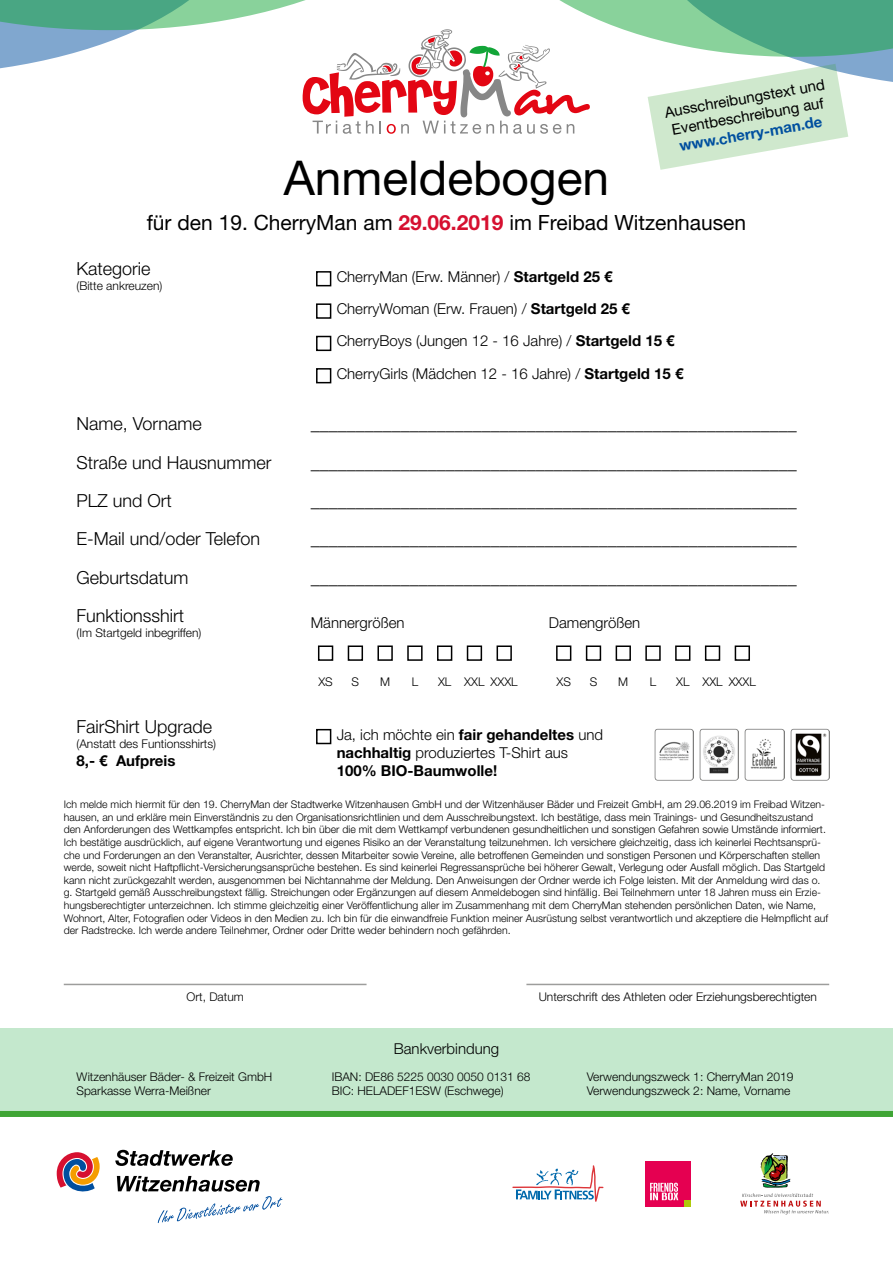
<style>
.page{position:relative;width:893px;height:1263px;background:#fff}
.page>*{position:absolute;margin:0;border:0;box-sizing:border-box;transform-origin:0 0}
.t1{font:48px "Helvetica Neue LT Std";color:#000}
.t2{font:21px "Helvetica Neue LT Std";color:#000}
.t3{font:300 18px "Helvetica Neue LT Std";color:#000}
.t4{font:300 15px/32.4px "Helvetica Neue LT Std";color:#000}
.t5{font:700 15px/18px "Helvetica Neue LT Std";color:#000}
.t6{font:15px/18px "Helvetica Neue LT Std";color:#000}
.t7{font:700 15px "Helvetica Neue LT Std";color:#004f9f}
.t8{font:300 12px/14.4px "Helvetica Neue LT Std";color:#000}
.t9{font:300 10.5px/12.6px "Helvetica Neue LT Std";color:#000}
.s1{font-weight:700;color:#d61030}
.s2{font-weight:700}
.s3{font-weight:300}
</style>
<div class="page">
<div style="left:0;top:1028px;width:893px;height:86px;background:#c4e8cd"></div>
<svg style="left:57px;top:1152px;width:43px;height:40px"></svg>
<svg style="left:115px;top:1150px;width:118px;height:16px"></svg>
<svg style="left:117px;top:1176px;width:165px;height:47px"></svg>
<div style="left:316px;top:271px;width:15px;height:15px;border:2px solid #000"></div>
<div style="left:316px;top:303px;width:15px;height:16px;border:2px solid #000"></div>
<div style="left:316px;top:336px;width:15px;height:15px;border:2px solid #000"></div>
<div style="left:316px;top:368px;width:15px;height:15px;border:2px solid #000"></div>
<div style="left:318px;top:645px;width:15px;height:16px;border:2px solid #000"></div>
<div style="left:348px;top:645px;width:15px;height:16px;border:2px solid #000"></div>
<div style="left:377px;top:645px;width:16px;height:16px;border:2px solid #000"></div>
<div style="left:407px;top:645px;width:16px;height:16px;border:2px solid #000"></div>
<div style="left:437px;top:645px;width:15px;height:16px;border:2px solid #000"></div>
<div style="left:467px;top:645px;width:15px;height:16px;border:2px solid #000"></div>
<div style="left:497px;top:645px;width:15px;height:16px;border:2px solid #000"></div>
<div style="left:556px;top:645px;width:15px;height:16px;border:2px solid #000"></div>
<div style="left:586px;top:645px;width:15px;height:16px;border:2px solid #000"></div>
<div style="left:616px;top:645px;width:15px;height:16px;border:2px solid #000"></div>
<div style="left:645px;top:645px;width:16px;height:16px;border:2px solid #000"></div>
<div style="left:675px;top:645px;width:15px;height:16px;border:2px solid #000"></div>
<div style="left:705px;top:645px;width:15px;height:16px;border:2px solid #000"></div>
<div style="left:735px;top:645px;width:15px;height:16px;border:2px solid #000"></div>
<div style="left:316px;top:729px;width:15px;height:15px;border:2px solid #000"></div>
<hr style="left:64px;top:984px;width:303px;height:1px;background:#9d9d9c">
<hr style="left:526px;top:984px;width:303px;height:1px;background:#9d9d9c">
<div style="left:0;top:1111px;width:893px;height:6px;background:#3fa535"></div>
<div style="left:645px;top:1161px;width:46px;height:45px;background:#e50051"></div>
<svg style="left:650px;top:1183px;width:28px;height:17px"></svg>
<svg style="left:685px;top:1200px;width:6px;height:6px"></svg>
<svg style="left:740px;top:1193px;width:89px;height:21px"></svg>
<svg style="left:761px;top:1153px;width:29px;height:34px"></svg>
<svg style="left:512px;top:1165px;width:91px;height:37px"></svg>
<svg style="left:0;top:0;width:893px;height:170px"></svg>
<img style="left:654px;top:728px;width:40px;height:53px">
<img style="left:700px;top:728px;width:39px;height:53px">
<img style="left:745px;top:728px;width:39px;height:53px">
<img style="left:790px;top:728px;width:39px;height:53px">
<h3 class="t6" style="left:663px;top:103px;width:164px;rotate:-10deg">Ausschreibungstext und<br>Eventbeschreibung auf</h3>
<h3 class="t7" style="left:678px;top:137px;width:146px;rotate:-10deg">www.cherry-man.de</h3>
<h1 class="t1" style="left:284px;top:149px;width:327px">Anmeldebogen</h1>
<h2 class="t2" style="left:147px;top:210px;width:601px">für den 19. CherryMan am <span class="s1">29.06.2019</span> im Freibad Witzenhausen</h2>
<h3 class="t3" style="left:77px;top:258px;width:76px">Kategorie</h3>
<p class="t8" style="left:77px;top:278px;width:87px">(Bitte ankreuzen)</p>
<h3 class="t4" style="left:337px;top:260px;width:348px">CherryMan (Erw. Männer) / <span class="s2">Startgeld 25 € </span>CherryWoman (Erw. Frauen) / <span class="s2">Startgeld 25 € </span>CherryBoys (Jungen 12 - 16 Jahre) / <span class="s2">Startgeld 15 € </span>CherryGirls (Mädchen 12 - 16 Jahre) / <span class="s2">Startgeld 15 €</span></h3>
<h3 class="t3" style="left:77px;top:413px;width:127px">Name, Vorname</h3>
<h3 class="t3" style="left:311px;top:413px;width:487px">______________________________________________________</h3>
<h3 class="t3" style="left:77px;top:451px;width:197px">Straße und Hausnummer</h3>
<h3 class="t3" style="left:311px;top:451px;width:487px">______________________________________________________</h3>
<h3 class="t3" style="left:77px;top:490px;width:97px">PLZ und Ort</h3>
<h3 class="t3" style="left:311px;top:490px;width:487px">______________________________________________________</h3>
<h3 class="t3" style="left:77px;top:528px;width:185px">E-Mail und/oder Telefon</h3>
<h3 class="t3" style="left:311px;top:528px;width:487px">______________________________________________________</h3>
<h3 class="t3" style="left:77px;top:566px;width:113px">Geburtsdatum</h3>
<h3 class="t3" style="left:311px;top:566px;width:487px">______________________________________________________</h3>
<h3 class="t3" style="left:77px;top:605px;width:109px">Funktionsshirt</h3>
<p class="t8" style="left:77px;top:625px;width:126px">(Im Startgeld inbegriffen)</p>
<h3 class="t4" style="left:311px;top:607px;width:95px">Männergrößen</h3>
<h3 class="t4" style="left:549px;top:607px;width:93px">Damengrößen</h3>
<h3 class="t3" style="left:77px;top:716px;width:137px">FairShirt Upgrade</h3>
<p class="t8" style="left:77px;top:736px;width:141px">(Anstatt des Funtionsshirts)</p>
<h3 class="t5" style="left:77px;top:751px;width:100px">8,- € Aufpreis</h3>
<p class="t8" style="left:318px;top:675px;width:16px">XS</p>
<p class="t8" style="left:352px;top:675px;width:9px">S</p>
<p class="t8" style="left:380px;top:675px;width:11px">M</p>
<p class="t8" style="left:412px;top:675px;width:8px">L</p>
<p class="t8" style="left:438px;top:675px;width:81px">XL XXL XXXL</p>
<p class="t8" style="left:556px;top:675px;width:16px">XS</p>
<p class="t8" style="left:590px;top:675px;width:9px">S</p>
<p class="t8" style="left:618px;top:675px;width:11px">M</p>
<p class="t8" style="left:650px;top:675px;width:8px">L</p>
<p class="t8" style="left:676px;top:675px;width:81px">XL XXL XXXL</p>
<h3 class="t5" style="left:337px;top:725px;width:268px"><span class="s3">Ja, ich möchte ein</span> fair gehandeltes <span class="s3">und </span>nachhaltig <span class="s3">produziertes T-Shirt aus<br></span>100% BIO-Baumwolle!</h3>
<p class="t9" style="left:64px;top:798px;width:766px">Ich melde mich hiermit für den 19. CherryMan der Stadtwerke Witzenhausen GmbH und der Witzenhäuser Bäder und Freizeit GmbH, am 29.06.2019 im Freibad Witzen&shy;hausen, an und erkläre mein Einverständnis zu den Organisationsrichtlinien und dem Ausschreibungstext. Ich bestätige, dass mein Trainings- und Gesundheitszustand den Anforderungen des Wettkampfes entspricht. Ich bin über die mit dem Wettkampf verbundenen gesundheitlichen und sonstigen Gefahren sowie Umstände informiert.<br>Ich bestätige ausdrücklich, auf eigene Verantwortung und eigenes Risiko an der Veranstaltung teilzunehmen. Ich versichere gleichzeitig, dass ich keinerlei Rechtsansprü&shy;che und Forderungen an den Veranstalter, Ausrichter, dessen Mitarbeiter sowie Vereine, alle betroffenen Gemeinden und sonstigen Personen und Körperschaften stellen werde, soweit nicht Haftpflicht-Versicherungsansprüche bestehen. Es sind keinerlei Regressansprüche bei höherer Gewalt, Verlegung oder Ausfall möglich. Das Startgeld kann nicht zurückgezahlt werden, ausgenommen bei Nichtannahme der Meldung. Den Anweisungen der Ordner werde ich Folge leisten. Mit der Anmeldung wird das o. g. Startgeld gemäß Ausschreibungstext fällig. Streichungen oder Ergänzungen auf diesem Anmeldebogen sind hinfällig. Bei Teilnehmern unter 18 Jahren muss ein Erzie&shy;hungsberechtigter unterzeichnen. Ich stimme gleichzeitig einer Veröffentlichung aller im Zusammenhang mit dem CherryMan stehenden persönlichen Daten, wie Name, Wohnort, Alter, Fotografien oder Videos in den Medien zu. Ich bin für die einwandfreie Funktion meiner Ausrüstung selbst verantwortlich und akzeptiere die Helmpflicht auf der Radstrecke. Ich werde andere Teilnehmer, Ordner oder Dritte weder behindern noch gefährden.</p>
<p class="t8" style="left:186px;top:989px;width:59px">Ort, Datum</p>
<p class="t8" style="left:539px;top:989px;width:280px">Unterschrift des Athleten oder Erziehungsberechtigten</p>
<h3 class="t4" style="left:394px;top:1032px;width:107px">Bankverbindung</h3>
<p class="t8" style="left:77px;top:1069px;width:197px">Witzenhäuser Bäder- &amp; Freizeit GmbH<br>Sparkasse Werra-Meißner</p>
<p class="t8" style="left:332px;top:1069px;width:200px">IBAN: DE86 5225 0030 0050 0131 68<br>BIC: HELADEF1ESW (Eschwege)</p>
<p class="t8" style="left:587px;top:1069px;width:208px">Verwendungszweck 1: CherryMan 2019<br>Verwendungszweck 2: Name, Vorname</p>
</div>
